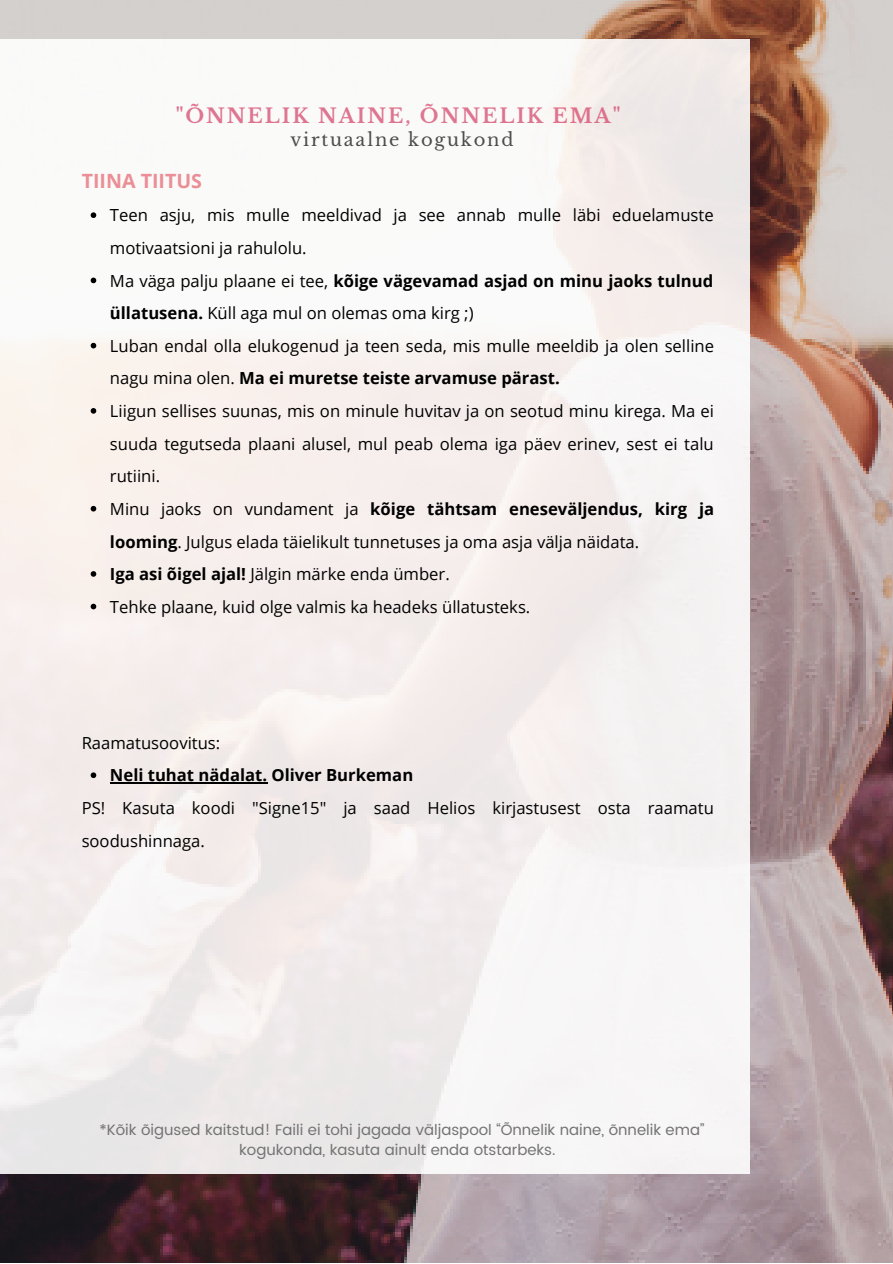
<style>
.page{position:relative;width:893px;height:1264px;background:#fff}
.page>*{position:absolute;margin:0;border:0;box-sizing:border-box;transform-origin:0 0}
.t1{font:700 19.95px "Libre Baskerville";letter-spacing:.1em;color:#d33b63}
.t2{font:700 19.65px "Open Sans";color:#eb8e96}
.t3{font:18px "Libre Baskerville";letter-spacing:.1em;color:#000}
.t4{font:16.65px/32.5px "Open Sans";color:#000}
.t5{font:700 16.65px "Open Sans";color:#000}
.t6{font:15px/20.2px "Poppins";color:#737373;text-align:center}
.s1{font-weight:700}
</style>
<div class="page">
<img style="left:0;top:0;width:892px;height:1262px">
<div style="left:0;top:39px;width:749px;height:1134px;background:#f7f1ee"></div>
<svg style="left:91px;top:212px;width:5px;height:6px"></svg>
<svg style="left:91px;top:277px;width:5px;height:6px"></svg>
<svg style="left:91px;top:343px;width:5px;height:5px"></svg>
<svg style="left:91px;top:408px;width:5px;height:5px"></svg>
<svg style="left:91px;top:506px;width:5px;height:5px"></svg>
<svg style="left:91px;top:571px;width:5px;height:5px"></svg>
<svg style="left:91px;top:603px;width:5px;height:6px"></svg>
<svg style="left:91px;top:772px;width:5px;height:6px"></svg>
<hr style="left:110px;top:782px;width:157px;height:1px;background:#000">
<p class="t1" style="left:175px;top:103px;width:446px">"ÕNNELIK NAINE, ÕNNELIK EMA"</p>
<p class="t3" style="left:290px;top:128px;width:224px">virtuaalne kogukond</p>
<p class="t2" style="left:82px;top:167px;width:122px">TIINA TIITUS</p>
<p class="t4" style="left:110px;top:199px;width:605px">Teen asju, mis mulle meeldivad ja see annab mulle läbi eduelamuste motivaatsioni ja rahulolu.<br>Ma väga palju plaane ei tee, <span class="s1">kõige vägevamad asjad on minu jaoks tulnud üllatusena.</span> Küll aga mul on olemas oma kirg ;)<br>Luban endal olla elukogenud ja teen seda, mis mulle meeldib ja olen selline nagu mina olen. <span class="s1">Ma ei muretse teiste arvamuse pärast.<br></span>Liigun sellises suunas, mis on minule huvitav ja on seotud minu kirega. Ma ei suuda tegutseda plaani alusel, mul peab olema iga päev erinev, sest ei talu rutiini.<br>Minu jaoks on vundament ja <span class="s1">kõige tähtsam eneseväljendus, kirg ja looming</span>. Julgus elada täielikult tunnetuses ja oma asja välja näidata.<br><span class="s1">Iga asi õigel ajal!</span> Jälgin märke enda ümber.<br>Tehke plaane, kuid olge valmis ka headeks üllatusteks.</p>
<p class="t4" style="left:82px;top:726px;width:140px">Raamatusoovitus:</p>
<p class="t5" style="left:110px;top:763px;width:305px">Neli tuhat nädalat. Oliver Burkeman</p>
<p class="t4" style="left:82px;top:791px;width:633px">PS! Kasuta koodi "Signe15" ja saad Helios kirjastusest osta raamatu soodushinnaga.</p>
<p class="t6" style="left:99px;top:1119px;width:606px">*Kõik õigused kaitstud! Faili ei tohi jagada väljaspool “Õnnelik naine, õnnelik ema” kogukonda, kasuta ainult enda otstarbeks.</p>
</div>
